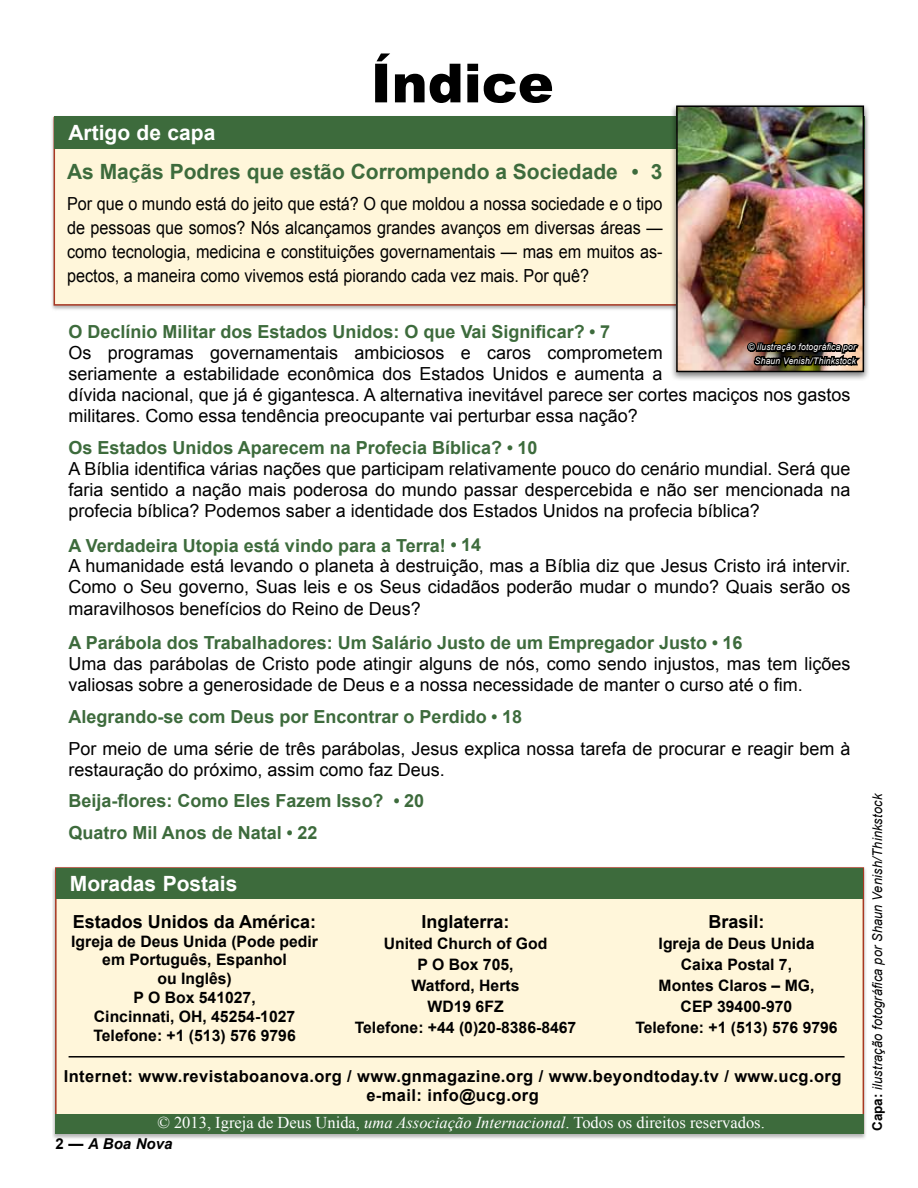
<style>
.page{position:relative;width:918px;height:1188px;background:#fff}
.page>*{position:absolute;margin:0;border:0;box-sizing:border-box;transform-origin:0 0}
.t1{font:900 54px "Arial";color:#000}
.t2{font:700 21px "Arial";color:#3d6b3c}
.t3{font:700 21px "Arial";color:#fff}
.t4{font:18px/21px "Arial";color:#000}
.t5{font:700 18px/31.8px "Arial";color:#3d6b3c}
.t6{font:18px/24px "Arial";color:#000;text-align:justify;scale:.9 1}
.t7{font:700 18px "Arial";color:#000}
.t8{font:700 16.5px/19.8px "Arial";letter-spacing:.025em;color:#000;text-align:center}
.t9{font:16.5px "Times New Roman";color:#fff}
.t10{font:700 15.75px/21px "Arial";color:#000;text-align:center}
.t11{font:italic 700 15px "Arial";color:#000}
.t12{font:italic 13.5px "Arial";letter-spacing:.01em;color:#000;scale:.95 1}
.t13{font:italic 9px/13.5px "Arial";letter-spacing:.025em;color:#fff;text-align:right;scale:.95 1}
.s1{font-style:italic}
.s2{font-style:normal}
.s3{font-weight:700;font-style:normal}
</style>
<div class="page">
<div style="left:50px;top:115px;width:818px;height:196px;background:#000;opacity:.3"></div>
<div style="left:54px;top:117px;width:811px;height:189px;background:#fff6da;border:2px solid #a83722"></div>
<div style="left:54px;top:116px;width:811px;height:33px;background:#3d6b3c"></div>
<div style="left:52px;top:866px;width:816px;height:274px;background:#000;opacity:.3"></div>
<div style="left:55px;top:867px;width:809px;height:267px;background:#fff6da;border:2px solid #a83722"></div>
<div style="left:56px;top:868px;width:807px;height:31px;background:#3d6b3c"></div>
<div style="left:670px;top:103px;width:200px;height:278px;background:#000;opacity:.5"></div>
<img style="left:679px;top:108px;width:182px;height:261px">
<div style="left:676px;top:105px;width:188px;height:267px;border:2px solid #000"></div>
<div style="left:56px;top:1115px;width:808px;height:19px;background:#3d6b3c"></div>
<hr style="left:69px;top:1056px;width:776px;height:2px;background:#000">
<img style="left:745px;top:314px;width:119px;height:67px">
<h1 class="t1" style="left:371px;top:44px;width:185px">Índice</h1>
<p class="t3" style="left:68px;top:119px;width:149px">Artigo de capa</p>
<p class="t2" style="left:67px;top:158px;width:597px">As Maçãs Podres que estão Corrompendo a Sociedade • 3</p>
<p class="t6" style="left:67px;top:192px;width:663px">Por que o mundo está do jeito que está? O que moldou a nossa sociedade e o tipo de pessoas que somos? Nós alcançamos grandes avanços em diversas áreas — como tecnologia, medicina e constituições governamentais — mas em muitos as&shy;pectos, a maneira como vivemos está piorando cada vez mais. Por quê?</p>
<p class="t5" style="left:69px;top:317px;width:543px">O Declínio Militar dos Estados Unidos: O que Vai Significar? • 7</p>
<p class="t4" style="left:69px;top:343px;width:783px">Os programas governamentais ambiciosos e caros comprometem<br>seriamente a estabilidade econômica dos Estados Unidos e aumenta a<br>dívida nacional, que já é gigantesca. A alternativa inevitável parece ser cortes maciços nos gastos militares. Como essa tendência preocupante vai perturbar essa nação?</p>
<p class="t5" style="left:69px;top:432px;width:470px">Os Estados Unidos Aparecem na Profecia Bíblica? • 10</p>
<p class="t4" style="left:69px;top:458px;width:783px;text-align:justify">A Bíblia identifica várias nações que participam relativamente pouco do cenário mundial. Será que faria sentido a nação mais poderosa do mundo passar despercebida e não ser mencionada na profecia bíblica? Podemos saber a identidade dos Estados Unidos na profecia bíblica?</p>
<p class="t5" style="left:69px;top:530px;width:414px">A Verdadeira Utopia está vindo para a Terra! • 14</p>
<p class="t4" style="left:69px;top:556px;width:783px;text-align:justify">A humanidade está levando o planeta à destruição, mas a Bíblia diz que Jesus Cristo irá intervir.<br>Como o Seu governo, Suas leis e os Seus cidadãos poderão mudar o mundo? Quais serão os maravilhosos benefícios do Reino de Deus?</p>
<p class="t5" style="left:69px;top:627px;width:675px">A Parábola dos Trabalhadores: Um Salário Justo de um Empregador Justo • 16</p>
<p class="t4" style="left:69px;top:653px;width:783px">Uma das parábolas de Cristo pode atingir alguns de nós, como sendo injustos, mas tem lições valiosas sobre a generosidade de Deus e a nossa necessidade de manter o curso até o fim.</p>
<p class="t5" style="left:69px;top:701px;width:455px">Alegrando-se com Deus por Encontrar o Perdido • 18</p>
<p class="t4" style="left:69px;top:738px;width:783px">Por meio de uma série de três parábolas, Jesus explica nossa tarefa de procurar e reagir bem à restauração do próximo, assim como faz Deus.</p>
<p class="t5" style="left:69px;top:786px;width:357px">Beija-flores: Como Eles Fazem Isso? • 20<br>Quatro Mil Anos de Natal • 22</p>
<p class="t13" style="left:748px;top:341px;width:115px">© ilustração fotográfica por<br>Shaun Venish/Thinkstock</p>
<p class="t3" style="left:70px;top:870px;width:169px">Moradas Postais</p>
<p class="t7" style="left:73px;top:909px;width:245px">Estados Unidos da América:</p>
<p class="t10" style="left:71px;top:932px;width:248px;line-height:18.9px">Igreja de Deus Unida (Pode pedir em Português, Espanhol<br>ou Inglês)<br>P O Box 541027,<br>Cincinnati, OH, 45254-1027<br>Telefone: +1 (513) 576 9796</p>
<p class="t7" style="left:422px;top:909px;width:90px">Inglaterra:</p>
<p class="t10" style="left:355px;top:933px;width:223px">United Church of God<br>P O Box 705,<br>Watford, Herts<br>WD19 6FZ<br>Telefone: +44 (0)20-8386-8467</p>
<p class="t7" style="left:709px;top:909px;width:58px">Brasil:</p>
<p class="t10" style="left:635px;top:933px;width:204px">Igreja de Deus Unida<br>Caixa Postal 7,<br>Montes Claros – MG,<br>CEP 39400-970<br>Telefone: +1 (513) 576 9796</p>
<p class="t8" style="left:64px;top:1066px;width:779px">Internet: www.revistaboanova.org / www.gnmagazine.org / www.beyondtoday.tv / www.ucg.org e-mail: info@ucg.org</p>
<p class="t9" style="left:157px;top:1112px;width:609px">© 2013, Igreja de Deus Unida, <span class="s1">uma Associação Internacional</span>. Todos os direitos reservados.</p>
<p class="t11" style="left:55px;top:1134px;width:118px"><span class="s2">2 —</span> A Boa Nova</p>
<p class="t12" style="left:869px;top:1131px;width:357px;rotate:-90deg"><span class="s3">Capa:</span> ilustração fotográfica por Shaun Venish/Thinkstock</p>
</div>
